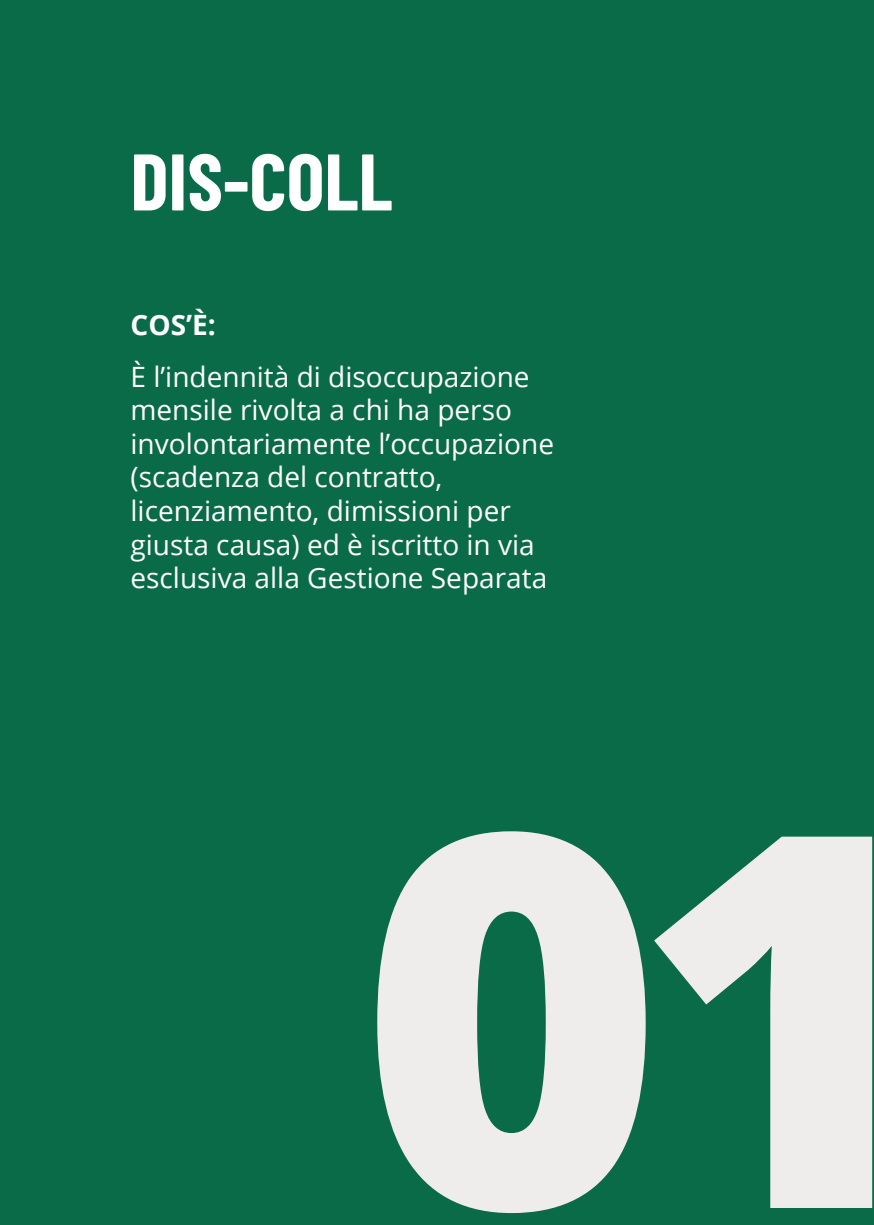
<style>
.page{position:relative;width:874px;height:1225px;background:#fff}
.page>*{position:absolute;margin:0;border:0;box-sizing:border-box;transform-origin:0 0}
.t1{font:800 520px "Open Sans";color:#efedec}
.t2{font:700 80px "Barlow Condensed";color:#fff}
.t3{font:28px/33.6px "Open Sans";color:#fff}
.t4{font:700 28px "Open Sans";color:#fff}
</style>
<div class="page">
<div style="left:0;top:0;width:873px;height:1225px;background:#0a6b48"></div>
<p class="t2" style="left:130px;top:132px;width:263px">DIS-COLL</p>
<p class="t4" style="left:130px;top:305px;width:87px">COS’È:</p>
<p class="t3" style="left:130px;top:359px;width:425px">È l’indennità di disoccupazione mensile rivolta a chi ha perso involontariamente l’occupazione (scadenza del contratto, licenziamento, dimissioni per giusta causa) ed è iscritto in via esclusiva alla Gestione Separata</p>
<p class="t1" style="left:359px;top:623px;width:580px">01</p>
</div>
